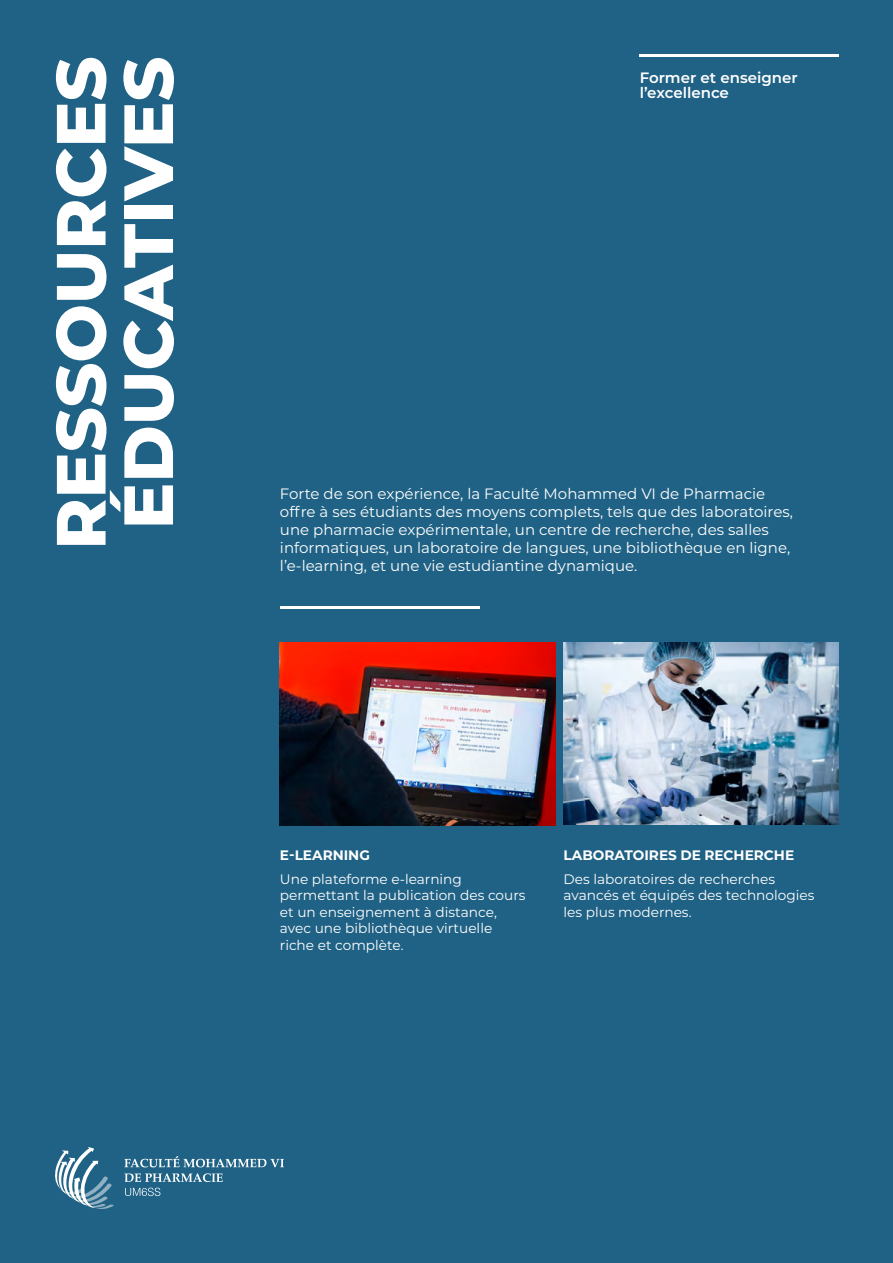
<style>
.page{position:relative;width:893px;height:1263px;background:#206285}
.page>*{position:absolute;margin:0;border:0;box-sizing:border-box;transform-origin:0 0}
.t1{font:800 69.45px/67.5px "Montserrat";letter-spacing:-.005em;color:#fff}
.t2{font:15px/18px "Montserrat";color:#fff}
.t3{font:600 15px/15px "Montserrat";color:#fff}
.t4{font:13.65px/16.5px "Montserrat";color:#fff}
.t5{font:700 13.65px "Montserrat";color:#fff}
</style>
<div class="page">
<hr style="left:640px;top:54px;width:199px;height:3px;background:#fff">
<img style="left:564px;top:642px;width:275px;height:182px">
<img style="left:280px;top:642px;width:275px;height:184px">
<hr style="left:280px;top:606px;width:199px;height:3px;background:#fff">
<svg style="left:55px;top:1147px;width:59px;height:62px"></svg>
<svg style="left:124px;top:1156px;width:160px;height:11px"></svg>
<svg style="left:124px;top:1173px;width:99px;height:9px"></svg>
<svg style="left:125px;top:1188px;width:35px;height:8px"></svg>
<h1 class="t1" style="left:43px;top:550px;width:495px;rotate:-90deg">RESSOURCES<br>ÉDUCATIVES</h1>
<p class="t3" style="left:640px;top:69px;width:160px">Former et enseigner l’excellence</p>
<p class="t2" style="left:280px;top:484px;width:515px">Forte de son expérience, la Faculté Mohammed VI de Pharmacie offre à ses étudiants des moyens complets, tels que des laboratoires, une pharmacie expérimentale, un centre de recherche, des salles informatiques, un laboratoire de langues, une bibliothèque en ligne, l’e-learning, et une vie estudiantine dynamique.</p>
<p class="t5" style="left:280px;top:845px;width:91px">E-LEARNING</p>
<p class="t5" style="left:564px;top:845px;width:232px">LABORATOIRES DE RECHERCHE</p>
<p class="t4" style="left:280px;top:870px;width:247px">Une plateforme e-learning permettant la publication des cours et un enseignement à distance, avec une bibliothèque virtuelle riche et complète.</p>
<p class="t4" style="left:564px;top:870px;width:252px">Des laboratoires de recherches avancés et équipés des technologies les plus modernes.</p>
</div>
